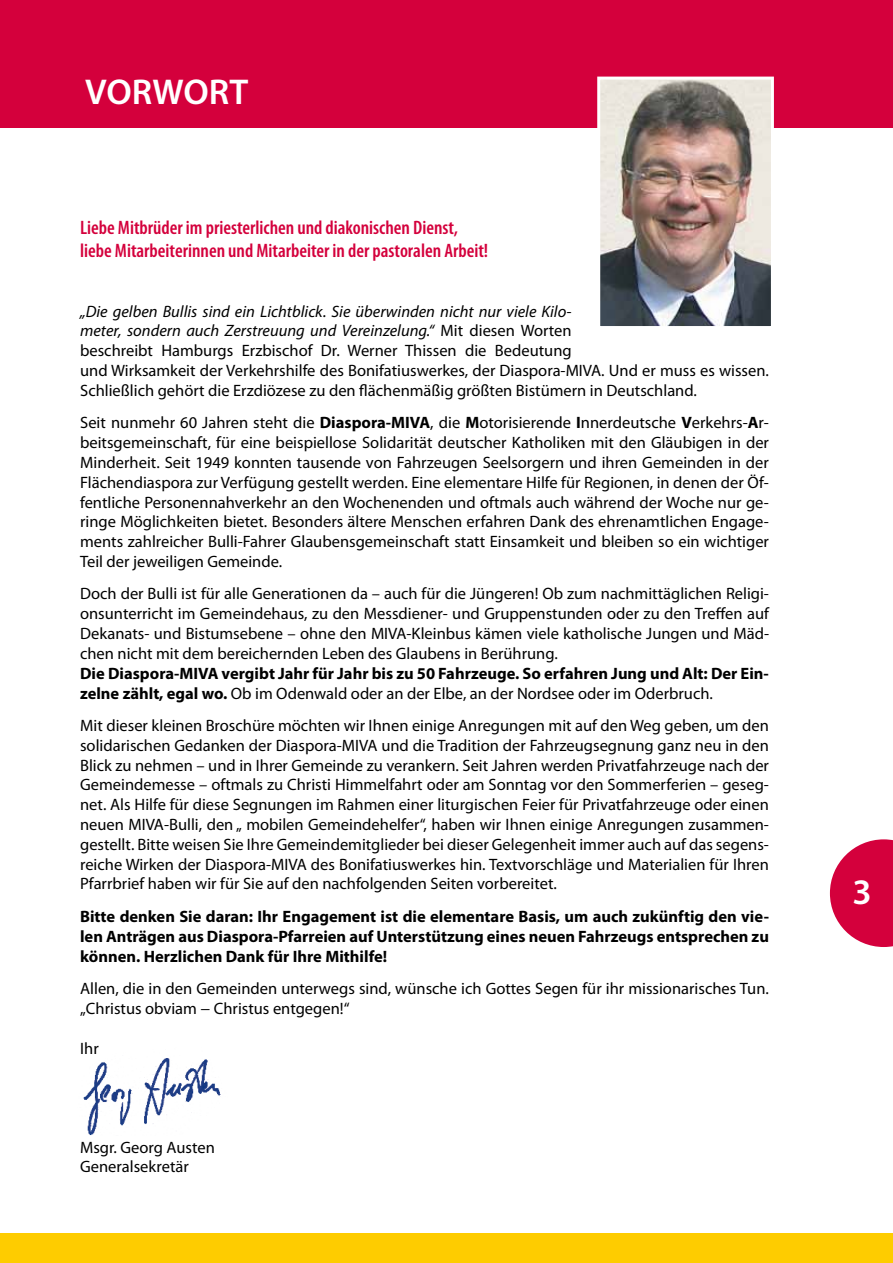
<style>
.page{position:relative;width:893px;height:1263px;background:#fff}
.page>*{position:absolute;margin:0;border:0;box-sizing:border-box;transform-origin:0 0}
.t1{font:600 36px "Myriad Pro";color:#fff}
.t2{font:600 condensed 19.5px/23.4px "Myriad Pro";color:#d4003c}
.t3{font:16.5px/19.8px "Myriad Pro";color:#000}
.t4{font:700 16.5px/19.8px "Myriad Pro";color:#000}
.s1{font-style:italic}
.s2{font-weight:700}
.s3{font-weight:400}
</style>
<div class="page">
<div style="left:0;top:1233px;width:893px;height:30px;background:#fecc00"></div>
<img style="left:83px;top:1058px;width:138px;height:77px">
<div style="left:0;top:0;width:893px;height:128px;background:#d4003c"></div>
<img style="left:601px;top:81px;width:169px;height:244px">
<div style="left:597px;top:77px;width:177px;height:252px;border:3px solid #fff"></div>
<svg style="left:830px;top:839px;width:63px;height:108px"></svg>
<h1 class="t1" style="left:85px;top:72px;width:165px">VORWORT</h1>
<p class="t2" style="left:80px;top:216px;width:410px">Liebe Mitbrüder im priesterlichen und diakonischen Dienst, liebe Mitarbeiterinnen und Mitarbeiter in der pastoralen Arbeit!</p>
<p class="t3" style="left:80px;top:301px;width:690px"><span class="s1">„Die gelben Bullis sind ein Lichtblick. Sie überwinden nicht nur viele Kilo-<br>meter, sondern auch Zerstreuung und Vereinzelung.“</span> Mit diesen Worten<br>beschreibt Hamburgs Erzbischof Dr. Werner Thissen die Bedeutung<br>und Wirksamkeit der Verkehrshilfe des Bonifatiuswerkes, der Diaspora-MIVA. Und er muss es wissen.<br>Schließlich gehört die Erzdiözese zu den flächenmäßig größten Bistümern in Deutschland.</p>
<p class="t3" style="left:80px;top:413px;width:690px;text-align:justify">Seit nunmehr 60 Jahren steht die <span class="s2">Diaspora-MIVA</span>, die <span class="s2">M</span>otorisierende <span class="s2">I</span>nnerdeutsche <span class="s2">V</span>erkehrs-<span class="s2">A</span>r&shy;beitsgemeinschaft, für eine beispiellose Solidarität deutscher Katholiken mit den Gläubigen in der Minderheit. Seit 1949 konnten tausende von Fahrzeugen Seelsorgern und ihren Gemeinden in der Flächendiaspora zur Verfügung gestellt werden. Eine elementare Hilfe für Regionen, in denen der Öf&shy;fentliche Personennahverkehr an den Wochenenden und oftmals auch während der Woche nur ge&shy;ringe Möglichkeiten bietet. Besonders ältere Menschen erfahren Dank des ehrenamtlichen Engage&shy;ments zahlreicher Bulli-Fahrer Glaubensgemeinschaft statt Einsamkeit und bleiben so ein wichtiger Teil der jeweiligen Gemeinde.</p>
<p class="t3" style="left:80px;top:584px;width:690px;text-align:justify">Doch der Bulli ist für alle Generationen da – auch für die Jüngeren! Ob zum nachmittäglichen Religi&shy;onsunterricht im Gemeindehaus, zu den Messdiener- und Gruppenstunden oder zu den Treffen auf Dekanats- und Bistumsebene – ohne den MIVA-Kleinbus kämen viele katholische Jungen und Mäd&shy;chen nicht mit dem bereichernden Leben des Glaubens in Berührung.</p>
<p class="t4" style="left:80px;top:663px;width:690px">Die Diaspora-MIVA vergibt Jahr für Jahr bis zu 50 Fahrzeuge. So erfahren Jung und Alt: Der Ein&shy;zelne zählt, egal wo. <span class="s3">Ob im Odenwald oder an der Elbe, an der Nordsee oder im Oderbruch.</span></p>
<p class="t3" style="left:80px;top:716px;width:690px;text-align:justify">Mit dieser kleinen Broschüre möchten wir Ihnen einige Anregungen mit auf den Weg geben, um den solidarischen Gedanken der Diaspora-MIVA und die Tradition der Fahrzeugsegnung ganz neu in den Blick zu nehmen – und in Ihrer Gemeinde zu verankern. Seit Jahren werden Privatfahrzeuge nach der Gemeindemesse – oftmals zu Christi Himmelfahrt oder am Sonntag vor den Sommerferien – geseg&shy;net. Als Hilfe für diese Segnungen im Rahmen einer liturgischen Feier für Privatfahrzeuge oder einen neuen MIVA-Bulli, den „ mobilen Gemeindehelfer“, haben wir Ihnen einige Anregungen zusammen&shy;gestellt. Bitte weisen Sie Ihre Gemeindemitglieder bei dieser Gelegenheit immer auch auf das segens&shy;reiche Wirken der Diaspora-MIVA des Bonifatiuswerkes hin. Textvorschläge und Materialien für Ihren Pfarrbrief haben wir für Sie auf den nachfolgenden Seiten vorbereitet.</p>
<p class="t4" style="left:80px;top:907px;width:690px;text-align:justify">Bitte denken Sie daran: Ihr Engagement ist die elementare Basis, um auch zukünftig den vie&shy;len Anträgen aus Diaspora-Pfarreien auf Unterstützung eines neuen Fahrzeugs entsprechen zu können. Herzlichen Dank für Ihre Mithilfe!</p>
<p class="t3" style="left:80px;top:979px;width:690px">Allen, die in den Gemeinden unterwegs sind, wünsche ich Gottes Segen für ihr missionarisches Tun. „Christus obviam − Christus entgegen!“</p>
<p class="t3" style="left:80px;top:1038px;width:20px">Ihr</p>
<p class="t3" style="left:80px;top:1137px;width:136px">Msgr. Georg Austen<br>Generalsekretär</p>
<h1 class="t1" style="left:852px;top:872px;width:21px">3</h1>
</div>
